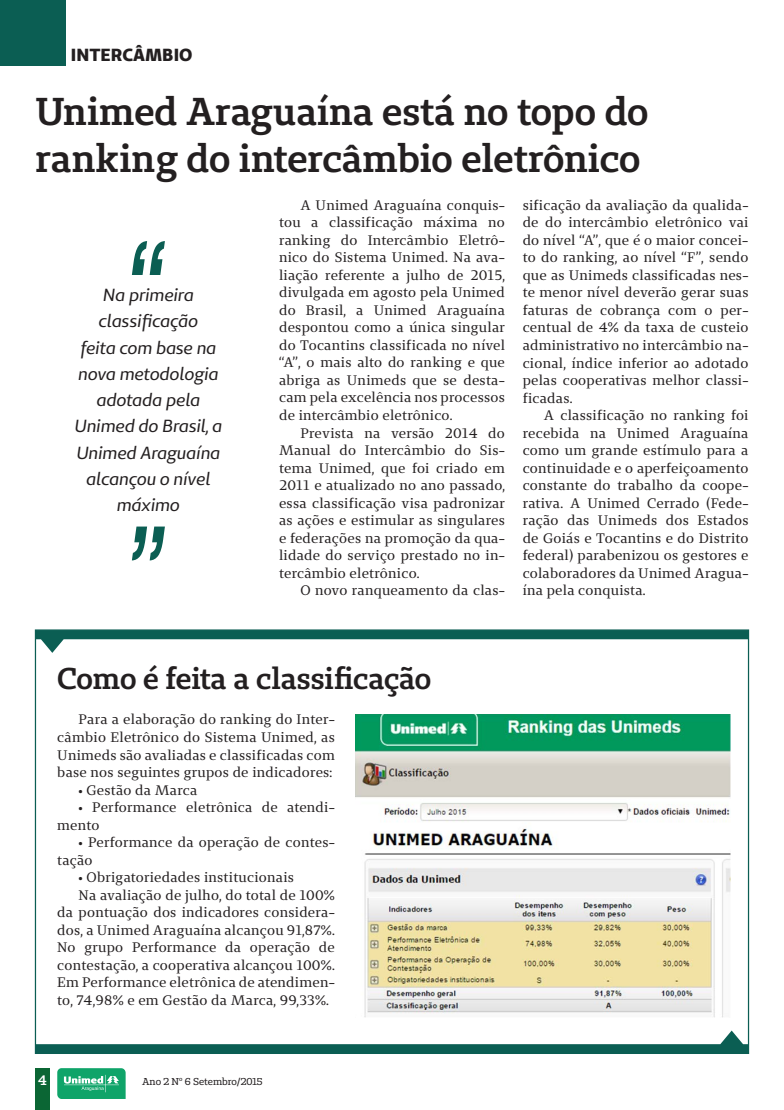
<style>
.page{position:relative;width:784px;height:1110px;background:#fff}
.page>*{position:absolute;margin:0;border:0;box-sizing:border-box;transform-origin:0 0}
.t1{font:600 38.75px/46.5px "Unimed Slab";letter-spacing:-.005em;color:#231f20}
.t2{font:600 30px "Unimed Slab";letter-spacing:-.005em;color:#231f20}
.t3{font:italic 17.5px/26.2px "Unimed Sans";letter-spacing:-.01em;color:#231f20;text-align:center}
.t4{font:800 17.5px "Unimed Sans";color:#231f20}
.t5{font:13.75px/17.5px "Unimed Serif";letter-spacing:.02em;color:#231f20;text-align:justify}
.t6{font:600 13.75px "Unimed Slab";color:#fff}
.t7{font:10px "Unimed Slab";letter-spacing:-.005em;color:#231f20}
</style>
<div class="page">
<div style="left:35px;top:1067px;width:15px;height:42px;background:#0b6634"></div>
<svg style="left:57px;top:1068px;width:68px;height:30px;background:#31b17e"></svg>
<div style="left:0;top:0;width:66px;height:66px;background:#0b5e53"></div>
<svg style="left:132px;top:241px;width:33px;height:34px"></svg>
<svg style="left:132px;top:526px;width:33px;height:34px"></svg>
<svg style="left:35px;top:1030px;width:713px;height:22px"></svg>
<svg style="left:35px;top:630px;width:713px;height:22px"></svg>
<img style="left:356px;top:714px;width:373px;height:303px">
<p class="t4" style="left:71px;top:43px;width:123px">INTERCÂMBIO</p>
<h1 class="t1" style="left:35px;top:88px;width:614px">Unimed Araguaína está no topo do ranking do intercâmbio eletrônico</h1>
<p class="t3" style="left:74px;top:281px;width:149px">Na primeira classificação<br>feita com base na nova metodologia adotada pela<br>Unimed do Brasil, a<br>Unimed Araguaína alcançou o nível máximo</p>
<p class="t5" style="left:279px;top:196px;width:227px;text-indent:21px">A Unimed Araguaína conquis&shy;tou a classificação máxima no ranking do Intercâmbio Eletrô&shy;nico do Sistema Unimed. Na ava&shy;liação referente a julho de 2015, divulgada em agosto pela Unimed do Brasil, a Unimed Araguaína despontou como a única singular do Tocantins classificada no nível “A”, o mais alto do ranking e que abriga as Unimeds que se desta&shy;cam pela excelência nos processos de intercâmbio eletrônico.</p>
<p class="t5" style="left:279px;top:423px;width:227px;text-indent:21px">Prevista na versão 2014 do Manual do Intercâmbio do Sis&shy;tema Unimed, que foi criado em 2011 e atualizado no ano passado, essa classificação visa padronizar as ações e estimular as singulares e federações na promoção da qua&shy;lidade do serviço prestado no in&shy;tercâmbio eletrônico.</p>
<p class="t5" style="left:300px;top:581px;width:206px">O novo ranqueamento da clas-</p>
<p class="t5" style="left:522px;top:196px;width:227px">sificação da avaliação da qualida&shy;de do intercâmbio eletrônico vai do nível “A”, que é o maior concei&shy;to do ranking, ao nível “F”, sendo que as Unimeds classificadas nes&shy;te menor nível deverão gerar suas faturas de cobrança com o per&shy;centual de 4% da taxa de custeio administrativo no intercâmbio na&shy;cional, índice inferior ao adotado pelas cooperativas melhor classi&shy;ficadas.</p>
<p class="t5" style="left:522px;top:406px;width:227px;text-indent:21px">A classificação no ranking foi recebida na Unimed Araguaína como um grande estímulo para a continuidade e o aperfeiçoamento constante do trabalho da coope&shy;rativa. A Unimed Cerrado (Fede&shy;ração das Unimeds dos Estados de Goiás e Tocantins e do Distrito federal) parabenizou os gestores e colaboradores da Unimed Aragua&shy;ína pela conquista.</p>
<h2 class="t2" style="left:57px;top:659px;width:375px">Como é feita a classificação</h2>
<p class="t5" style="left:57px;top:710px;width:279px;text-indent:21px">Para a elaboração do ranking do Inter&shy;câmbio Eletrônico do Sistema Unimed, as Unimeds são avaliadas e classificadas com base nos seguintes grupos de indicadores:</p>
<p class="t5" style="left:78px;top:780px;width:120px">• Gestão da Marca</p>
<p class="t5" style="left:57px;top:798px;width:279px;text-indent:21px">• Performance eletrônica de atendi&shy;mento</p>
<p class="t5" style="left:57px;top:833px;width:279px;text-indent:21px">• Performance da operação de contes&shy;tação</p>
<p class="t5" style="left:78px;top:868px;width:217px">• Obrigatoriedades institucionais</p>
<p class="t5" style="left:78px;top:885px;width:258px">Na avaliação de julho, do total de 100%</p>
<p class="t5" style="left:57px;top:903px;width:279px">da pontuação dos indicadores considera-</p>
<p class="t5" style="left:57px;top:920px;width:279px">dos, a Unimed Araguaína alcançou 91,87%.</p>
<p class="t5" style="left:57px;top:938px;width:279px">No grupo Performance da operação de</p>
<p class="t5" style="left:57px;top:955px;width:279px">contestação, a cooperativa alcançou 100%.</p>
<p class="t5" style="left:57px;top:973px;width:279px">Em Performance eletrônica de atendimen-</p>
<p class="t5" style="left:57px;top:990px;width:273px">to, 74,98% e em Gestão da Marca, 99,33%.</p>
<p class="t6" style="left:38px;top:1070px;width:10px">4</p>
<p class="t7" style="left:142px;top:1074px;width:122px">Ano 2 Nº 6 Setembro/2015</p>
</div>
